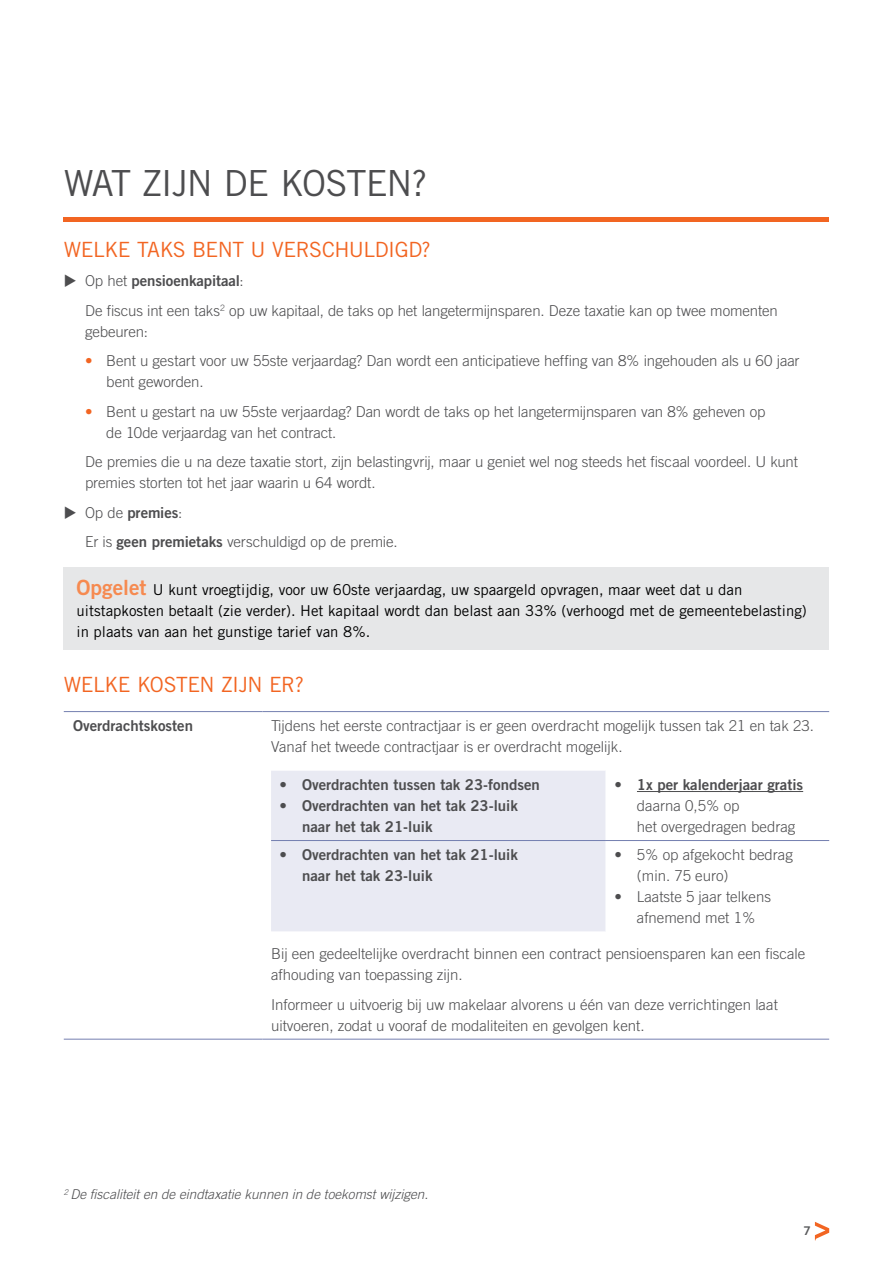
<style>
.page{position:relative;width:893px;height:1263px;background:#fff}
.page>*{position:absolute;margin:0;border:0;box-sizing:border-box;transform-origin:0 0}
.t1{font:36px "Trade Gothic LT Std";letter-spacing:-.03em;color:#4d4d4f}
.t2{font:21px "Trade Gothic LT Std";letter-spacing:-.025em;color:#f26522}
.t3{font:300 15px/21px "Trade Gothic LT Std";color:#4d4d4f}
.t4{font:15px/21px "Trade Gothic LT Std";color:#000}
.t5{font:15px/21px "Trade Gothic LT Std Bd 2";color:#4d4d4f}
.t6{font:italic 300 13.5px "Trade Gothic LT Std";color:#4d4d4f}
.t7{font:12px "Trade Gothic LT Std Bd 2";color:#58595b}
.s1{font-family:"Trade Gothic LT Std";font-weight:300}
.s2{color:#f26522}
.s3{font-family:"Trade Gothic LT Std Bd 2";font-weight:400}
.s4{font-family:"Trade Gothic LT Std Bd 2";font-size:21px;color:#f68a50}
</style>
<div class="page">
<svg style="left:815px;top:1222px;width:14px;height:18px"></svg>
<hr style="left:64px;top:217px;width:765px;height:4px;background:#f26522">
<div style="left:64px;top:567px;width:765px;height:83px;background:#e6e7e8"></div>
<hr style="left:64px;top:711px;width:199px;height:1px;background:#747fb0">
<hr style="left:263px;top:711px;width:566px;height:1px;background:#747fb0">
<hr style="left:64px;top:1039px;width:199px;height:1px;background:#747fb0">
<hr style="left:263px;top:1039px;width:566px;height:1px;background:#747fb0">
<svg style="left:271px;top:771px;width:533px;height:160px"></svg>
<hr style="left:606px;top:771px;width:1px;height:69px;background:#fff">
<hr style="left:606px;top:841px;width:1px;height:90px;background:#fff">
<hr style="left:271px;top:840px;width:335px;height:1px;background:#747fb0">
<hr style="left:606px;top:840px;width:223px;height:1px;background:#747fb0">
<hr style="left:637px;top:791px;width:166px;height:1px;background:#4d4d4f">
<svg style="left:268px;top:1038px;width:541px;height:2px"></svg>
<h1 class="t1" style="left:64px;top:162px;width:365px">WAT ZIJN DE KOSTEN?</h1>
<h2 class="t2" style="left:64px;top:237px;width:369px">WELKE TAKS BENT U VERSCHULDIGD?</h2>
<p class="t5" style="left:64px;top:270px;width:181px">◆ <span class="s1">Op het</span> pensioenkapitaal<span class="s1">:</span></p>
<p class="t3" style="left:85px;top:300px;width:694px">De fiscus int een taks<sup>2</sup> op uw kapitaal, de taks op het langetermijnsparen. Deze taxatie kan op twee momenten gebeuren:</p>
<p class="t3" style="left:106px;top:350px;width:695px;text-indent:-21px"><span class="s2">•</span> Bent u gestart voor uw 55ste verjaardag? Dan wordt een anticipatieve heffing van 8% ingehouden als u 60 jaar bent geworden.</p>
<p class="t3" style="left:106px;top:401px;width:661px;text-indent:-21px"><span class="s2">•</span> Bent u gestart na uw 55ste verjaardag? Dan wordt de taks op het langetermijnsparen van 8% geheven op de 10de verjaardag van het contract.</p>
<p class="t3" style="left:85px;top:451px;width:714px">De premies die u na deze taxatie stort, zijn belastingvrij, maar u geniet wel nog steeds het fiscaal voordeel. U kunt premies storten tot het jaar waarin u 64 wordt.</p>
<p class="t5" style="left:64px;top:502px;width:120px">◆ <span class="s1">Op de</span> premies<span class="s1">:</span></p>
<p class="t3" style="left:85px;top:531px;width:314px">Er is <span class="s3">geen premietaks</span> verschuldigd op de premie.</p>
<p class="t4" style="left:77px;top:579px;width:732px"><span class="s4">Opgelet</span> U kunt vroegtijdig, voor uw 60ste verjaardag, uw spaargeld opvragen, maar weet dat u dan uitstapkosten betaalt (zie verder). Het kapitaal wordt dan belast aan 33% (verhoogd met de gemeentebelasting) in plaats van aan het gunstige tarief van 8%.</p>
<h2 class="t2" style="left:64px;top:672px;width:242px">WELKE KOSTEN ZIJN ER?</h2>
<p class="t5" style="left:73px;top:715px;width:121px">Overdrachtskosten</p>
<p class="t3" style="left:271px;top:715px;width:544px">Tijdens het eerste contractjaar is er geen overdracht mogelijk tussen tak 21 en tak 23.<br>Vanaf het tweede contractjaar is er overdracht mogelijk.</p>
<p class="t5" style="left:280px;top:774px;width:262px"><span class="s1">•</span> Overdrachten tussen tak 23-fondsen</p>
<p class="t5" style="left:302px;top:795px;width:217px;text-indent:-22px"><span class="s1">•</span> Overdrachten van het tak 23-luik naar het tak 21-luik</p>
<p class="t5" style="left:614px;top:774px;width:190px"><span class="s1">•</span> 1x per kalenderjaar gratis</p>
<p class="t3" style="left:637px;top:795px;width:160px">daarna 0,5% op<br>het overgedragen bedrag</p>
<p class="t5" style="left:302px;top:844px;width:217px;text-indent:-22px"><span class="s1">•</span> Overdrachten van het tak 21-luik naar het tak 23-luik</p>
<p class="t3" style="left:637px;top:844px;width:157px;text-indent:-22px">• 5% op afgekocht bedrag (min. 75 euro)</p>
<p class="t3" style="left:614px;top:886px;width:158px;text-align:center">• Laatste 5 jaar telkens afnemend met 1%</p>
<p class="t3" style="left:271px;top:943px;width:536px">Bij een gedeeltelijke overdracht binnen een contract pensioensparen kan een fiscale afhouding van toepassing zijn.</p>
<p class="t3" style="left:271px;top:993px;width:508px">Informeer u uitvoerig bij uw makelaar alvorens u één van deze verrichtingen laat uitvoeren, zodat u vooraf de modaliteiten en gevolgen kent.</p>
<p class="t6" style="left:64px;top:1186px;width:366px"><sup>2</sup> De fiscaliteit en de eindtaxatie kunnen in de toekomst wijzigen.</p>
<p class="t7" style="left:803px;top:1224px;width:9px">7</p>
</div>
